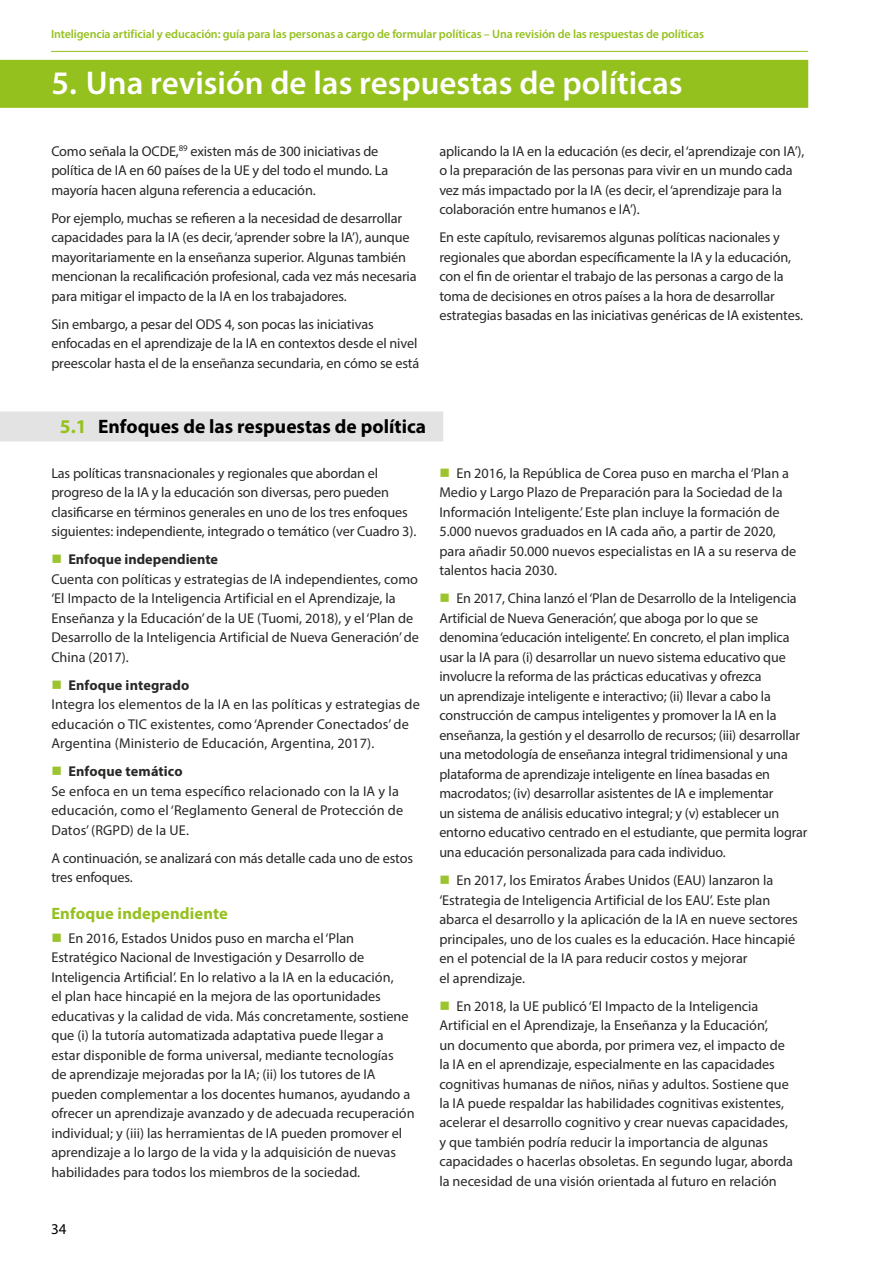
<style>
.page{position:relative;width:893px;height:1263px;background:#fff}
.page>*{position:absolute;margin:0;border:0;box-sizing:border-box;transform-origin:0 0}
.t1{font:600 33px "Myriad Pro";color:#fff}
.t2{font:700 19.5px "Myriad Pro";color:#000}
.t3{font:700 16.5px "Myriad Pro";letter-spacing:.01em;color:#95c11f}
.t4{font:15px "Myriad Pro";color:#000}
.t5{font:14.25px/19.5px "Myriad Pro";letter-spacing:-.005em;color:#282827}
.t6{font:700 14.25px "Myriad Pro";letter-spacing:.005em;color:#282827}
.t7{font:600 12px "Myriad Pro";letter-spacing:-.01em;color:#95c11f}
.s1{color:#95c11f}
</style>
<div class="page">
<hr style="left:51px;top:51px;width:757px;height:1px;background:#95c11f">
<div style="left:0;top:60px;width:808px;height:48px;background:#95c11f"></div>
<div style="left:0;top:411px;width:443px;height:30px;background:#e3e3e3"></div>
<p class="t7" style="left:51px;top:27px;width:655px">Inteligencia artificial y educación: guía para las personas a cargo de formular políticas – Una revisión de las respuestas de políticas</p>
<h1 class="t1" style="left:51px;top:62px;width:633px">5. Una revisión de las respuestas de políticas</h1>
<p class="t5" style="left:51px;top:141px;width:338px">Como señala la OCDE,<sup>89</sup> existen más de 300 iniciativas de política de IA en 60 países de la UE y del todo el mundo. La mayoría hacen alguna referencia a educación.</p>
<p class="t5" style="left:51px;top:208px;width:367px">Por ejemplo, muchas se refieren a la necesidad de desarrollar capacidades para la IA (es decir, ‘aprender sobre la IA’), aunque mayoritariamente en la enseñanza superior. Algunas también mencionan la recalificación profesional, cada vez más necesaria para mitigar el impacto de la IA en los trabajadores.</p>
<p class="t5" style="left:51px;top:314px;width:370px">Sin embargo, a pesar del ODS 4, son pocas las iniciativas enfocadas en el aprendizaje de la IA en contextos desde el nivel preescolar hasta el de la enseñanza secundaria, en cómo se está</p>
<p class="t5" style="left:439px;top:141px;width:366px">aplicando la IA en la educación (es decir, el ‘aprendizaje con IA’), o la preparación de las personas para vivir en un mundo cada vez más impactado por la IA (es decir, el ‘aprendizaje para la colaboración entre humanos e IA’).</p>
<p class="t5" style="left:439px;top:228px;width:365px">En este capítulo, revisaremos algunas políticas nacionales y regionales que abordan específicamente la IA y la educación, con el fin de orientar el trabajo de las personas a cargo de la toma de decisiones en otros países a la hora de desarrollar estrategias basadas en las iniciativas genéricas de IA existentes.</p>
<h2 class="t2" style="left:60px;top:414px;width:368px"><span class="s1">5.1</span> Enfoques de las respuestas de política</h2>
<p class="t5" style="left:51px;top:463px;width:366px">Las políticas transnacionales y regionales que abordan el progreso de la IA y la educación son diversas, pero pueden clasificarse en términos generales en uno de los tres enfoques siguientes: independiente, integrado o temático (ver Cuadro 3).</p>
<p class="t6" style="left:68px;top:550px;width:151px">Enfoque independiente</p>
<p class="t5" style="left:51px;top:569px;width:369px">Cuenta con políticas y estrategias de IA independientes, como ‘El Impacto de la Inteligencia Artificial en el Aprendizaje, la Enseñanza y la Educación’ de la UE (Tuomi, 2018), y el ‘Plan de Desarrollo de la Inteligencia Artificial de Nueva Generación’ de China (2017).</p>
<p class="t6" style="left:68px;top:676px;width:123px">Enfoque integrado</p>
<p class="t5" style="left:51px;top:695px;width:370px">Integra los elementos de la IA en las políticas y estrategias de educación o TIC existentes, como ‘Aprender Conectados’ de<br>Argentina (Ministerio de Educación, Argentina, 2017).</p>
<p class="t6" style="left:68px;top:762px;width:116px">Enfoque temático</p>
<p class="t5" style="left:51px;top:781px;width:353px">Se enfoca en un tema específico relacionado con la IA y la educación, como el ‘Reglamento General de Protección de<br>Datos’ (RGPD) de la UE.</p>
<p class="t5" style="left:51px;top:848px;width:363px">A continuación, se analizará con más detalle cada uno de estos tres enfoques.</p>
<p class="t3" style="left:51px;top:903px;width:178px">Enfoque independiente</p>
<p class="t5" style="left:51px;top:928px;width:365px;text-indent:17px">En 2016, Estados Unidos puso en marcha el ‘Plan Estratégico Nacional de Investigación y Desarrollo de Inteligencia Artificial’. En lo relativo a la IA en la educación,<br>el plan hace hincapié en la mejora de las oportunidades educativas y la calidad de vida. Más concretamente, sostiene que (i) la tutoría automatizada adaptativa puede llegar a estar disponible de forma universal, mediante tecnologías<br>de aprendizaje mejoradas por la IA; (ii) los tutores de IA pueden complementar a los docentes humanos, ayudando a ofrecer un aprendizaje avanzado y de adecuada recuperación individual; y (iii) las herramientas de IA pueden promover el aprendizaje a lo largo de la vida y la adquisición de nuevas habilidades para todos los miembros de la sociedad.</p>
<p class="t5" style="left:439px;top:463px;width:358px;text-indent:17px">En 2016, la República de Corea puso en marcha el ‘Plan a Medio y Largo Plazo de Preparación para la Sociedad de la Información Inteligente.’ Este plan incluye la formación de 5.000 nuevos graduados en IA cada año, a partir de 2020, para añadir 50.000 nuevos especialistas en IA a su reserva de talentos hacia 2030.</p>
<p class="t5" style="left:439px;top:589px;width:370px;text-indent:17px">En 2017, China lanzó el ‘Plan de Desarrollo de la Inteligencia Artificial de Nueva Generación’, que aboga por lo que se denomina ‘educación inteligente’. En concreto, el plan implica usar la IA para (i) desarrollar un nuevo sistema educativo que involucre la reforma de las prácticas educativas y ofrezca<br>un aprendizaje inteligente e interactivo; (ii) llevar a cabo la construcción de campus inteligentes y promover la IA en la enseñanza, la gestión y el desarrollo de recursos; (iii) desarrollar una metodología de enseñanza integral tridimensional y una plataforma de aprendizaje inteligente en línea basadas en macrodatos; (iv) desarrollar asistentes de IA e implementar<br>un sistema de análisis educativo integral; y (v) establecer un entorno educativo centrado en el estudiante, que permita lograr una educación personalizada para cada individuo.</p>
<p class="t5" style="left:439px;top:870px;width:360px;text-indent:17px">En 2017, los Emiratos Árabes Unidos (EAU) lanzaron la ‘Estrategia de Inteligencia Artificial de los EAU’. Este plan abarca el desarrollo y la aplicación de la IA en nueve sectores principales, uno de los cuales es la educación. Hace hincapié en el potencial de la IA para reducir costos y mejorar<br>el aprendizaje.</p>
<p class="t5" style="left:439px;top:996px;width:355px;text-indent:17px">En 2018, la UE publicó ‘El Impacto de la Inteligencia Artificial en el Aprendizaje, la Enseñanza y la Educación’,<br>un documento que aborda, por primera vez, el impacto de la IA en el aprendizaje, especialmente en las capacidades cognitivas humanas de niños, niñas y adultos. Sostiene que la IA puede respaldar las habilidades cognitivas existentes, acelerar el desarrollo cognitivo y crear nuevas capacidades, y que también podría reducir la importancia de algunas capacidades o hacerlas obsoletas. En segundo lugar, aborda la necesidad de una visión orientada al futuro en relación</p>
<p class="t4" style="left:51px;top:1220px;width:17px">34</p>
</div>
